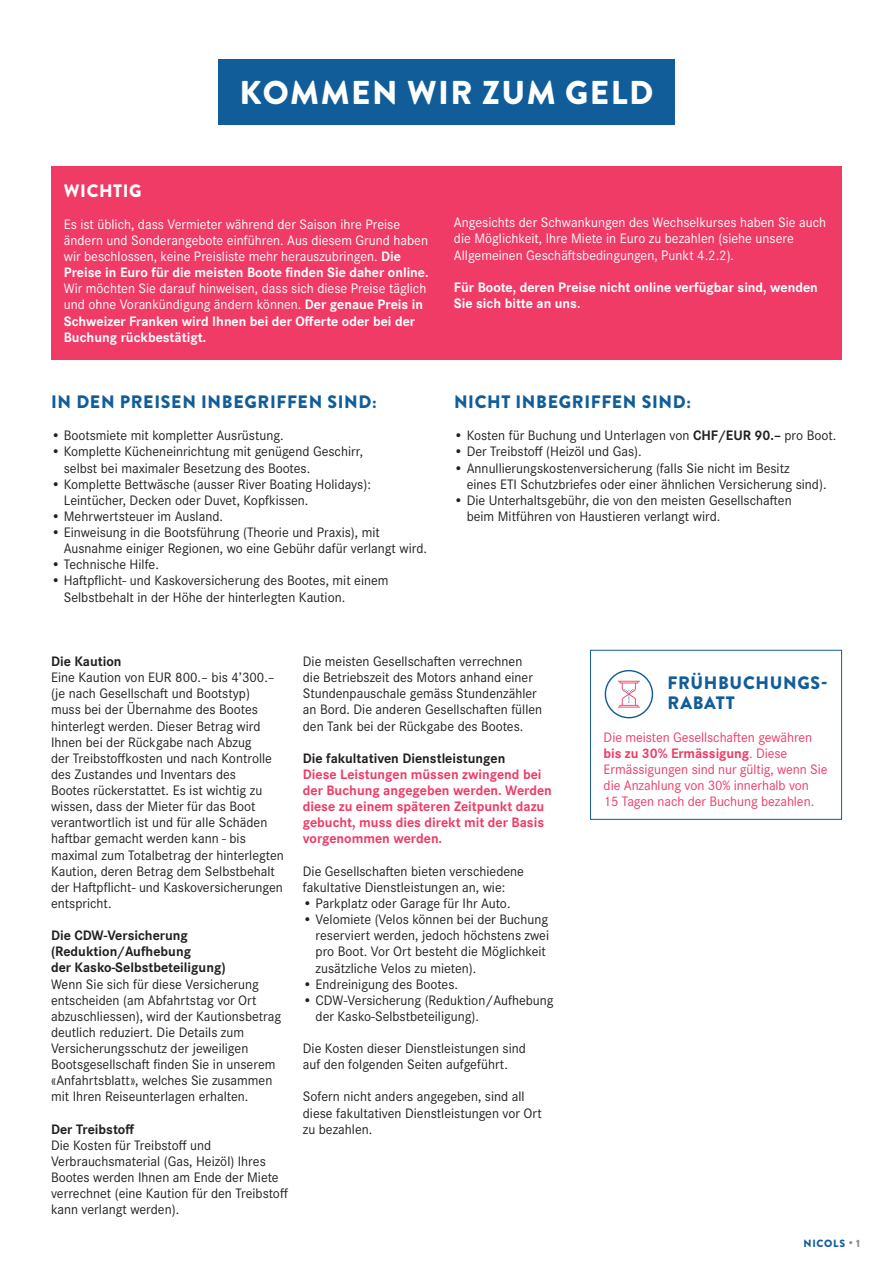
<style>
.page{position:relative;width:893px;height:1263px;background:#fff}
.page>*{position:absolute;margin:0;border:0;box-sizing:border-box;transform-origin:0 0}
.t1{font:900 33px "Brandon Grotesque";letter-spacing:.045em;color:#fff}
.t2{font:900 18px/20.4px "Brandon Grotesque";letter-spacing:.035em;color:#115d9a}
.t3{font:900 18px "Brandon Grotesque";letter-spacing:.03em;color:#fff}
.t4{font:14.25px/16.2px "Corporate S Pro";color:#231f20}
.t5{font:14.25px/16.2px "Corporate S Pro";color:#fff}
.t6{font:14.25px/16.2px "Corporate S Pro";letter-spacing:-.005em;color:#ef3b66}
.t7{font:700 14.25px/16.2px "Corporate S Pro";color:#ef3b66}
.t8{font:700 14.25px/16px "Corporate S Pro";color:#231f20}
.t9{font:700 14.25px/16.2px "Corporate S Pro";color:#fff}
.t10{font:900 10.5px "Brandon Grotesque";letter-spacing:.07em;color:#115d9a}
.s1{font-weight:700}
.s2{color:#8a8685}
</style>
<div class="page">
<div style="left:51px;top:166px;width:791px;height:194px;background:#ef3b66"></div>
<div style="left:218px;top:60px;width:457px;height:65px;background:#115d9a"></div>
<div style="left:605px;top:670px;width:48px;height:48px;border:1px solid #115d9a;border-radius:50%"></div>
<svg style="left:618px;top:681px;width:22px;height:26px"></svg>
<div style="left:590px;top:650px;width:252px;height:170px;border:1px solid #115d9a"></div>
<h1 class="t1" style="left:240px;top:69px;width:415px">KOMMEN WIR ZUM GELD</h1>
<p class="t3" style="left:64px;top:178px;width:79px">WICHTIG</p>
<p class="t5" style="left:64px;top:215px;width:366px">Es ist üblich, dass Vermieter während der Saison ihre Preise ändern und Sonderangebote einführen. Aus diesem Grund haben wir beschlossen, keine Preisliste mehr herauszubringen. <span class="s1">Die Preise in Euro für die meisten Boote finden Sie daher online.</span></p>
<p class="t5" style="left:64px;top:279px;width:364px">Wir möchten Sie darauf hinweisen, dass sich diese Preise täglich und ohne Vorankündigung ändern können. <span class="s1">Der genaue Preis in Schweizer Franken wird Ihnen bei der Offerte oder bei der Buchung rückbestätigt.</span></p>
<p class="t2" style="left:51px;top:392px;width:327px">IN DEN PREISEN INBEGRIFFEN SIND:</p>
<p class="t4" style="left:51px;top:426px;width:234px">• Bootsmiete mit kompletter Ausrüstung.</p>
<p class="t4" style="left:64px;top:442px;width:301px;text-indent:-13px">• Komplette Kücheneinrichtung mit genügend Geschirr, selbst bei maximaler Besetzung des Bootes.</p>
<p class="t4" style="left:64px;top:475px;width:309px;text-indent:-13px">• Komplette Bettwäsche (ausser River Boating Holidays):<br>Leintücher, Decken oder Duvet, Kopfkissen.</p>
<p class="t4" style="left:51px;top:507px;width:174px">• Mehrwertsteuer im Ausland.</p>
<p class="t4" style="left:64px;top:523px;width:365px;text-indent:-13px">• Einweisung in die Bootsführung (Theorie und Praxis), mit<br>Ausnahme einiger Regionen, wo eine Gebühr dafür verlangt wird.</p>
<p class="t4" style="left:51px;top:555px;width:109px">• Technische Hilfe.</p>
<p class="t4" style="left:64px;top:572px;width:326px;text-indent:-13px">• Haftpflicht- und Kaskoversicherung des Bootes, mit einem<br>Selbstbehalt in der Höhe der hinterlegten Kaution.</p>
<p class="t5" style="left:454px;top:213px;width:374px">Angesichts der Schwankungen des Wechselkurses haben Sie auch die Möglichkeit, Ihre Miete in Euro zu bezahlen (siehe unsere<br>Allgemeinen Geschäftsbedingungen, Punkt 4.2.2).</p>
<p class="t9" style="left:454px;top:278px;width:365px">Für Boote, deren Preise nicht online verfügbar sind, wenden<br>Sie sich bitte an uns.</p>
<p class="t2" style="left:454px;top:392px;width:239px">NICHT INBEGRIFFEN SIND:</p>
<p class="t4" style="left:454px;top:426px;width:384px">• Kosten für Buchung und Unterlagen von <span class="s1">CHF/EUR 90.–</span> pro Boot.</p>
<p class="t4" style="left:454px;top:442px;width:189px">• Der Treibstoff (Heizöl und Gas).</p>
<p class="t4" style="left:467px;top:459px;width:361px;text-indent:-13px">• Annullierungskostenversicherung (falls Sie nicht im Besitz<br>eines ETI Schutzbriefes oder einer ähnlichen Versicherung sind).</p>
<p class="t4" style="left:467px;top:491px;width:327px;text-indent:-13px">• Die Unterhaltsgebühr, die von den meisten Gesellschaften beim Mitführen von Haustieren verlangt wird.</p>
<p class="t8" style="left:51px;top:652px;width:72px">Die Kaution</p>
<p class="t4" style="left:51px;top:668px;width:234px">Eine Kaution von EUR 800.– bis 4’300.– (je nach Gesellschaft und Bootstyp)<br>muss bei der Übernahme des Bootes hinterlegt werden. Dieser Betrag wird Ihnen bei der Rückgabe nach Abzug<br>der Treibstoffkosten und nach Kontrolle des Zustandes und Inventars des<br>Bootes rückerstattet. Es ist wichtig zu wissen, dass der Mieter für das Boot verantwortlich ist und für alle Schäden haftbar gemacht werden kann - bis maximal zum Totalbetrag der hinterlegten Kaution, deren Betrag dem Selbstbehalt der Haftpflicht- und Kaskoversicherungen entspricht.</p>
<p class="t8" style="left:51px;top:926px;width:176px">Die CDW-Versicherung (Reduktion/Aufhebung<br>der Kasko-Selbstbeteiligung)</p>
<p class="t4" style="left:51px;top:975px;width:232px">Wenn Sie sich für diese Versicherung entscheiden (am Abfahrtstag vor Ort abzuschliessen), wird der Kautionsbetrag deutlich reduziert. Die Details zum Versicherungsschutz der jeweiligen Bootsgesellschaft finden Sie in unserem «Anfahrtsblatt», welches Sie zusammen mit Ihren Reiseunterlagen erhalten.</p>
<p class="t8" style="left:51px;top:1120px;width:85px">Der Treibstoff</p>
<p class="t4" style="left:51px;top:1136px;width:238px">Die Kosten für Treibstoff und Verbrauchsmaterial (Gas, Heizöl) Ihres Bootes werden Ihnen am Ende der Miete verrechnet (eine Kaution für den Treibstoff kann verlangt werden).</p>
<p class="t4" style="left:303px;top:652px;width:241px">Die meisten Gesellschaften verrechnen die Betriebszeit des Motors anhand einer Stundenpauschale gemäss Stundenzähler an Bord. Die anderen Gesellschaften füllen den Tank bei der Rückgabe des Bootes.</p>
<p class="t8" style="left:303px;top:749px;width:204px">Die fakultativen Dienstleistungen</p>
<p class="t7" style="left:303px;top:765px;width:251px">Diese Leistungen müssen zwingend bei der Buchung angegeben werden. Werden diese zu einem späteren Zeitpunkt dazu gebucht, muss dies direkt mit der Basis vorgenommen werden.</p>
<p class="t4" style="left:303px;top:862px;width:223px">Die Gesellschaften bieten verschiedene fakultative Dienstleistungen an, wie:</p>
<p class="t4" style="left:303px;top:894px;width:209px">• Parkplatz oder Garage für Ihr Auto.</p>
<p class="t4" style="left:316px;top:910px;width:235px;text-indent:-13px">• Velomiete (Velos können bei der Buchung reserviert werden, jedoch höchstens zwei pro Boot. Vor Ort besteht die Möglichkeit zusätzliche Velos zu mieten).</p>
<p class="t4" style="left:303px;top:975px;width:157px">• Endreinigung des Bootes.</p>
<p class="t4" style="left:316px;top:991px;width:240px;text-indent:-13px">• CDW-Versicherung (Reduktion/Aufhebung der Kasko-Selbstbeteiligung).</p>
<p class="t4" style="left:303px;top:1039px;width:225px">Die Kosten dieser Dienstleistungen sind auf den folgenden Seiten aufgeführt.</p>
<p class="t4" style="left:303px;top:1087px;width:241px">Sofern nicht anders angegeben, sind all diese fakultativen Dienstleistungen vor Ort zu bezahlen.</p>
<p class="t2" style="left:668px;top:673px;width:161px">FRÜHBUCHUNGS-<br>RABATT</p>
<p class="t6" style="left:604px;top:728px;width:226px">Die meisten Gesellschaften gewähren <span class="s1">bis zu 30% Ermässigung</span>. Diese Ermässigungen sind nur gültig, wenn Sie die Anzahlung von 30% innerhalb von<br>15 Tagen nach der Buchung bezahlen.</p>
<p class="t10" style="left:803px;top:1235px;width:58px">NICOLS <span class="s2">• 1</span></p>
</div>
